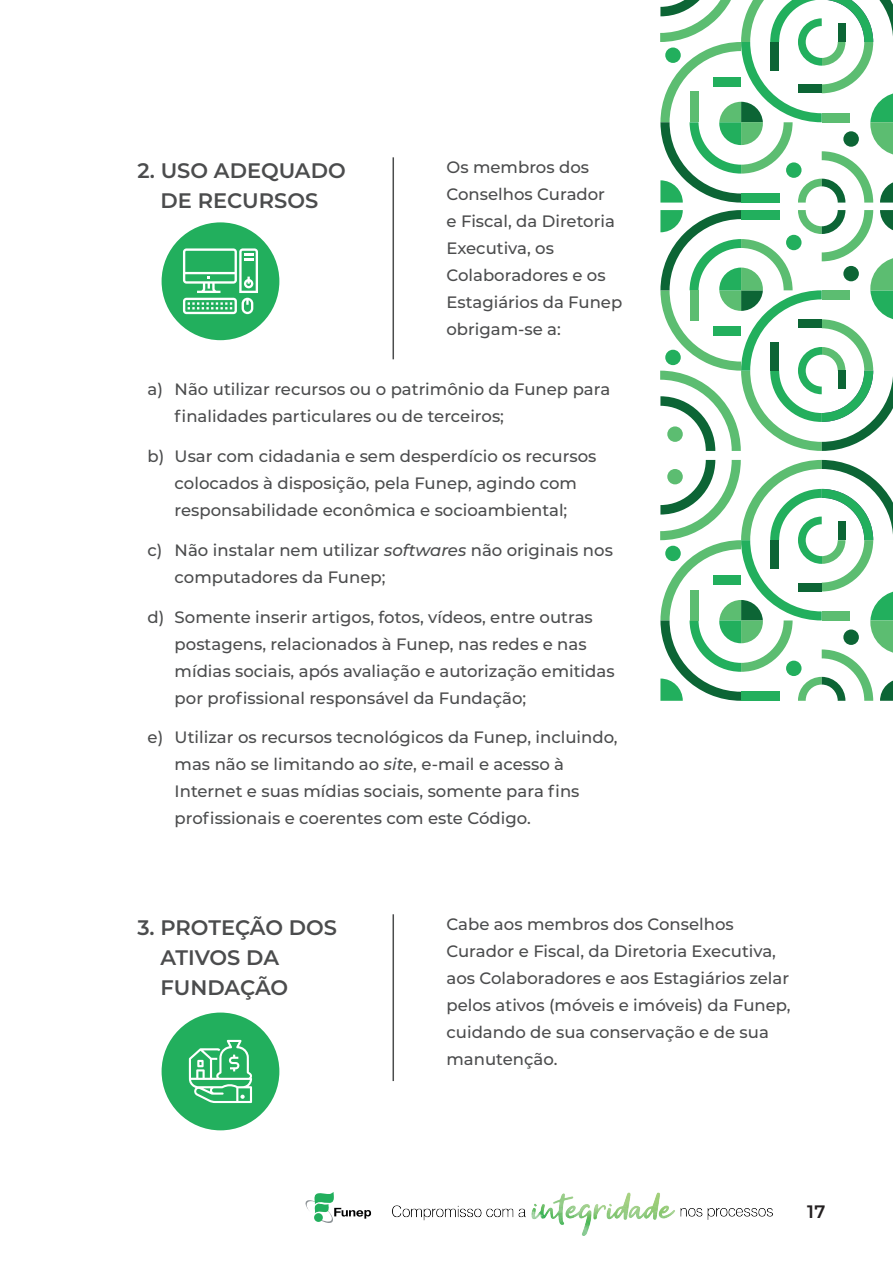
<style>
.page{position:relative;width:893px;height:1263px;background:#fff}
.page>*{position:absolute;margin:0;border:0;box-sizing:border-box;transform-origin:0 0}
.t1{font:600 21px "Montserrat";color:#4b4c4d}
.t2{font:600 18px "Montserrat";color:#231f20}
.Corpo_do_Texto_1{font:500 16.5px/27px "Montserrat";color:#4b4c4d}
.s1{font-style:italic}
</style>
<div class="page">
<hr style="left:392px;top:157px;width:2px;height:202px;background:#4b4c4d">
<hr style="left:392px;top:914px;width:2px;height:167px;background:#4b4c4d">
<svg style="left:660px;top:460px;width:233px;height:241px"></svg>
<svg style="left:660px;top:0;width:233px;height:203px"></svg>
<svg style="left:660px;top:210px;width:233px;height:241px"></svg>
<div style="left:162px;top:1012px;width:117px;height:118px;background:#22af5d;border-radius:50%"></div>
<svg style="left:189px;top:1040px;width:64px;height:63px"></svg>
<div style="left:162px;top:222px;width:117px;height:118px;background:#22af5d;border-radius:50%"></div>
<svg style="left:183px;top:248px;width:75px;height:66px"></svg>
<svg style="left:305px;top:1192px;width:66px;height:31px"></svg>
<img style="left:392px;top:1192px;width:381px;height:44px">
<p class="t1" style="left:137px;top:155px;width:210px">2. USO ADEQUADO</p>
<p class="t1" style="left:161px;top:185px;width:159px">DE RECURSOS</p>
<p class="Corpo_do_Texto_1" style="left:446px;top:153px;width:177px">Os membros dos<br>Conselhos Curador<br>e Fiscal, da Diretoria<br>Executiva, os<br>Colaboradores e os<br>Estagiários da Funep obrigam-se a:</p>
<p class="Corpo_do_Texto_1" style="left:175px;top:375px;width:437px;text-indent:-27px">a) Não utilizar recursos ou o patrimônio da Funep para finalidades particulares ou de terceiros;</p>
<p class="Corpo_do_Texto_1" style="left:148px;top:442px;width:450px;text-align:center">b) Usar com cidadania e sem desperdício os recursos colocados à disposição, pela Funep, agindo com responsabilidade econômica e socioambiental;</p>
<p class="Corpo_do_Texto_1" style="left:175px;top:536px;width:440px;text-indent:-27px">c) Não instalar nem utilizar <span class="s1">softwares</span> não originais nos computadores da Funep;</p>
<p class="Corpo_do_Texto_1" style="left:175px;top:603px;width:441px;text-indent:-27px">d) Somente inserir artigos, fotos, vídeos, entre outras postagens, relacionados à Funep, nas redes e nas mídias sociais, após avaliação e autorização emitidas por profissional responsável da Fundação;</p>
<p class="Corpo_do_Texto_1" style="left:175px;top:723px;width:444px;text-indent:-27px">e) Utilizar os recursos tecnológicos da Funep, incluindo, mas não se limitando ao <span class="s1">site</span>, e-mail e acesso à Internet e suas mídias sociais, somente para fins profissionais e coerentes com este Código.</p>
<p class="t1" style="left:137px;top:912px;width:201px">3. PROTEÇÃO DOS</p>
<p class="t1" style="left:161px;top:942px;width:120px">ATIVOS DA</p>
<p class="t1" style="left:161px;top:972px;width:129px">FUNDAÇÃO</p>
<p class="Corpo_do_Texto_1" style="left:446px;top:910px;width:346px">Cabe aos membros dos Conselhos Curador e Fiscal, da Diretoria Executiva, aos Colaboradores e aos Estagiários zelar pelos ativos (móveis e imóveis) da Funep, cuidando de sua conservação e de sua manutenção.</p>
<p class="t2" style="left:807px;top:1199px;width:20px">17</p>
</div>
